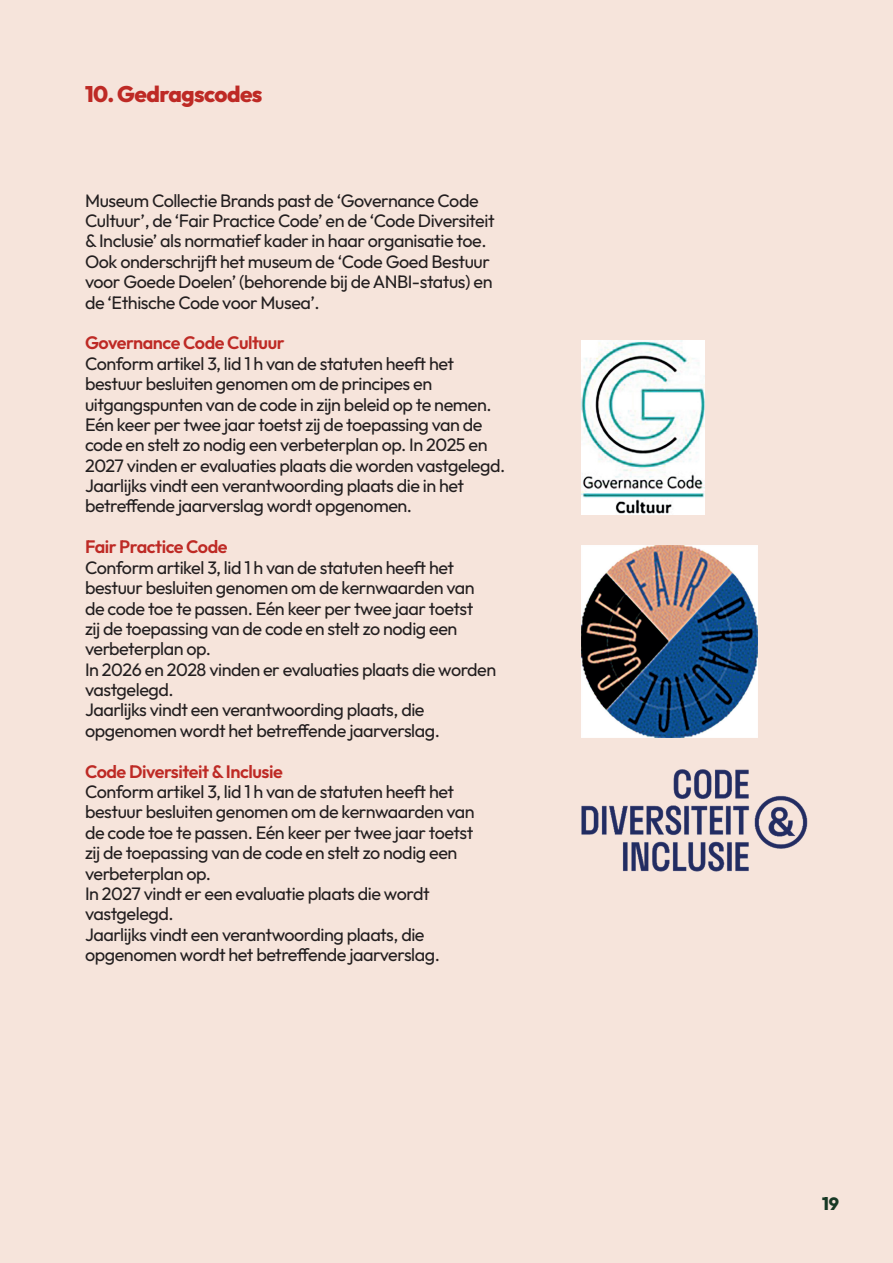
<style>
.page{position:relative;width:893px;height:1263px;background:#f6e4db}
.page>*{position:absolute;margin:0;border:0;box-sizing:border-box;transform-origin:0 0}
.t1{font:800 22.5px "Outfit";letter-spacing:-.025em;color:#be2a25}
.t2{font:18px/20.4px "Outfit";letter-spacing:-.025em;color:#231f20}
.t3{font:600 18px "Outfit";letter-spacing:-.025em;color:#be2a25}
.t4{font:800 17.7px "Outfit";color:#173925}
</style>
<div class="page">
<img style="left:581px;top:340px;width:124px;height:174px">
<img style="left:581px;top:546px;width:176px;height:191px">
<img style="left:581px;top:770px;width:227px;height:102px">
<p class="t1" style="left:85px;top:81px;width:179px">10. Gedragscodes</p>
<p class="t2" style="left:85px;top:190px;width:411px">Museum Collectie Brands past de ‘Governance Code Cultuur’, de ‘Fair Practice Code’ en de ‘Code Diversiteit &amp; Inclusie’ als normatief kader in haar organisatie toe.<br>Ook onderschrijft het museum de ‘Code Goed Bestuur voor Goede Doelen’ (behorende bij de ANBI-status) en de ‘Ethische Code voor Musea’.</p>
<p class="t3" style="left:85px;top:333px;width:201px">Governance Code Cultuur</p>
<p class="t2" style="left:85px;top:353px;width:422px">Conform artikel 3, lid 1 h van de statuten heeft het bestuur besluiten genomen om de principes en uitgangspunten van de code in zijn beleid op te nemen.<br>Eén keer per twee jaar toetst zij de toepassing van de code en stelt zo nodig een verbeterplan op. In 2025 en 2027 vinden er evaluaties plaats die worden vastgelegd.<br>Jaarlijks vindt een verantwoording plaats die in het betreffende jaarverslag wordt opgenomen.</p>
<p class="t3" style="left:85px;top:537px;width:144px">Fair Practice Code</p>
<p class="t2" style="left:85px;top:557px;width:413px">Conform artikel 3, lid 1 h van de statuten heeft het bestuur besluiten genomen om de kernwaarden van de code toe te passen. Eén keer per twee jaar toetst<br>zij de toepassing van de code en stelt zo nodig een verbeterplan op.<br>In 2026 en 2028 vinden er evaluaties plaats die worden vastgelegd.<br>Jaarlijks vindt een verantwoording plaats, die opgenomen wordt het betreffende jaarverslag.</p>
<p class="t3" style="left:85px;top:761px;width:199px">Code Diversiteit &amp; Inclusie</p>
<p class="t2" style="left:85px;top:781px;width:391px">Conform artikel 3, lid 1 h van de statuten heeft het bestuur besluiten genomen om de kernwaarden van de code toe te passen. Eén keer per twee jaar toetst zij de toepassing van de code en stelt zo nodig een verbeterplan op.<br>In 2027 vindt er een evaluatie plaats die wordt vastgelegd.<br>Jaarlijks vindt een verantwoording plaats, die opgenomen wordt het betreffende jaarverslag.</p>
<p class="t4" style="left:822px;top:1193px;width:18px">19</p>
</div>
